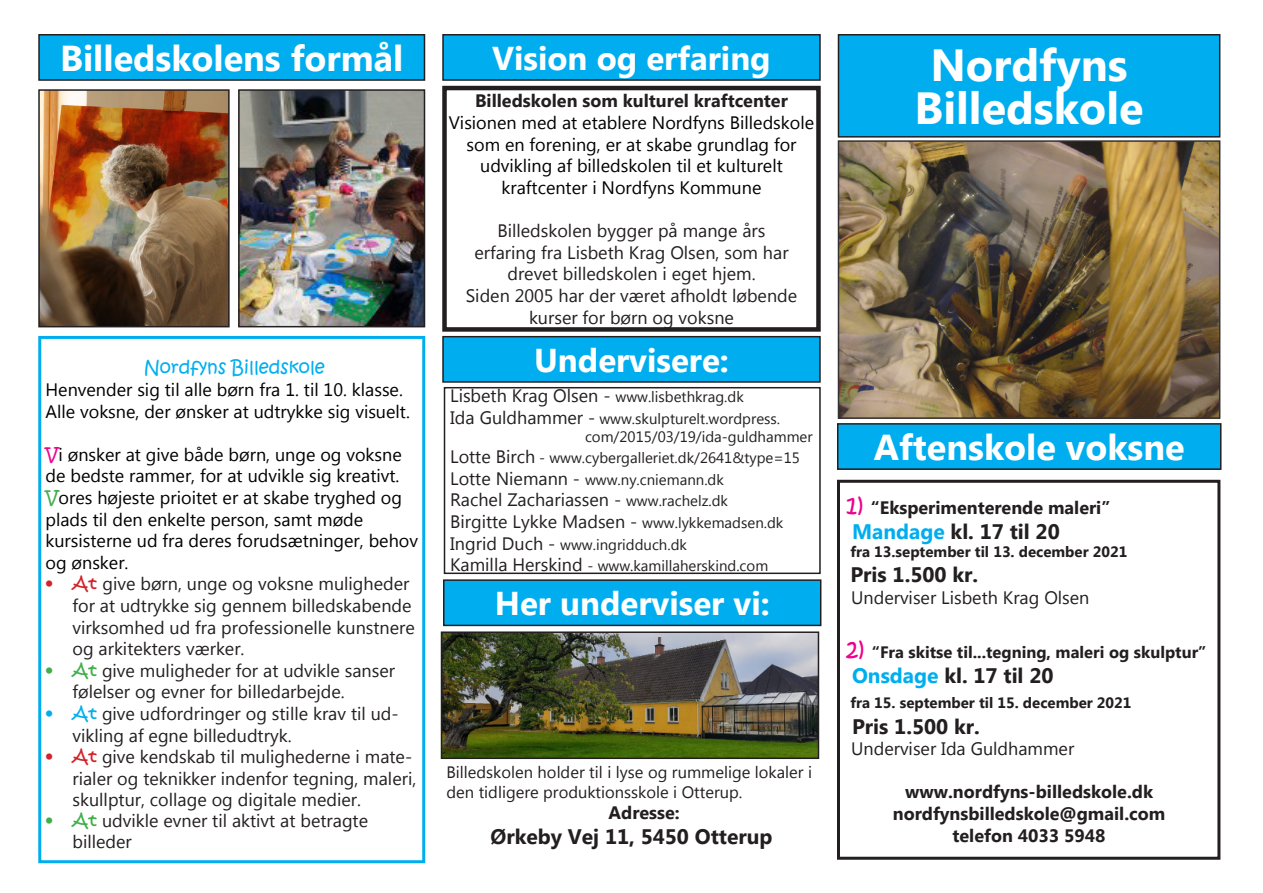
<style>
.page{position:relative;width:1263px;height:893px;background:#fff}
.page>*{position:absolute;margin:0;border:0;box-sizing:border-box;transform-origin:0 0}
.t1{font:700 45px/43.5px "Microsoft Tai Le";color:#fff;text-align:center}
.t2{font:700 36px "Microsoft New Tai Lue";color:#fff}
.t3{font:700 33px "Microsoft New Tai Lue";color:#fff}
.t4{font:700 21px "Microsoft New Tai Lue";color:#231f20}
.t5{font:700 21px "Microsoft Tai Le";color:#231f20}
.t6{font:18px/21.6px "Microsoft New Tai Lue";color:#231f20}
.t7{font:18px/21.6px "Microsoft New Tai Lue";color:#000}
.t8{font:700 18px "Microsoft Tai Le";color:#231f20}
.t9{font:700 18px "Microsoft New Tai Lue";color:#231f20}
.t10{font:18px "Kristen ITC";color:#00aeef}
.t11{font:16.5px/19.8px "Microsoft New Tai Lue";color:#231f20}
.t12{font:700 16.5px "Microsoft New Tai Lue";color:#231f20}
.t13{font:15px "Microsoft New Tai Lue";color:#231f20}
.t14{font:700 15px "Microsoft New Tai Lue";color:#231f20}
.s1{font-family:"Kristen ITC";color:#ed028c}
.s2{font-family:"Kristen ITC";color:#40ae49}
.s3{font-family:"Kristen ITC";color:#d1232a}
.s4{font-family:"Kristen ITC";color:#00aeef}
.s5{font-size:18px}
.s6{font-size:15px}
.s7{font-family:"Kristen ITC";font-weight:400;font-size:24px;color:#ed028c}
.s8{color:#00aeef}
</style>
<div class="page">
<img style="left:841px;top:143px;width:376px;height:273px">
<div style="left:838px;top:140px;width:382px;height:279px;border:2px solid #231f20"></div>
<div style="left:838px;top:35px;width:382px;height:102px;background:#00aeef"></div>
<div style="left:838px;top:34px;width:382px;height:104px;border:2px solid #231f20"></div>
<div style="left:443px;top:35px;width:377px;height:45px;background:#00aeef"></div>
<div style="left:442px;top:34px;width:379px;height:47px;border:2px solid #231f20"></div>
<div style="left:442px;top:86px;width:379px;height:246px;border:4px solid #231f20"></div>
<img style="left:444px;top:634px;width:372px;height:122px">
<div style="left:441px;top:631px;width:378px;height:128px;border:2px solid #231f20"></div>
<div style="left:38px;top:336px;width:387px;height:527px;border:3px solid #00aeef"></div>
<img style="left:41px;top:92px;width:186px;height:232px">
<div style="left:38px;top:89px;width:192px;height:238px;border:2px solid #231f20"></div>
<img style="left:241px;top:92px;width:181px;height:232px">
<div style="left:238px;top:89px;width:187px;height:238px;border:2px solid #231f20"></div>
<div style="left:39px;top:35px;width:385px;height:45px;background:#00aeef"></div>
<div style="left:38px;top:34px;width:387px;height:47px;border:2px solid #231f20"></div>
<div style="left:838px;top:424px;width:383px;height:45px;background:#00aeef"></div>
<div style="left:837px;top:423px;width:384px;height:47px;border:2px solid #231f20"></div>
<div style="left:444px;top:387px;width:377px;height:187px;border:2px solid #231f20"></div>
<div style="left:443px;top:337px;width:377px;height:45px;background:#00aeef"></div>
<div style="left:442px;top:336px;width:379px;height:47px;border:2px solid #231f20"></div>
<div style="left:444px;top:580px;width:377px;height:45px;background:#00aeef"></div>
<div style="left:443px;top:579px;width:378px;height:47px;border:2px solid #231f20"></div>
<div style="left:837px;top:480px;width:383px;height:380px;border:3px solid #231f20"></div>
<p class="t2" style="left:60px;top:38px;width:345px">Billedskolens formål</p>
<p class="t10" style="left:144px;top:356px;width:182px">Nordfyns Billedskole</p>
<p class="t7" style="left:46px;top:380px;width:359px">Henvender sig til alle børn fra 1. til 10. klasse.</p>
<p class="t7" style="left:46px;top:402px;width:366px">Alle voksne, der ønsker at udtrykke sig visuelt.</p>
<p class="t7" style="left:46px;top:445px;width:358px"><span class="s1">V</span>i ønsker at give både børn, unge og voksne de bedste rammer, for at udvikle sig kreativt.</p>
<p class="t7" style="left:46px;top:488px;width:358px"><span class="s2">V</span>ores højeste prioitet er at skabe tryghed og plads til den enkelte person, samt møde</p>
<p class="t7" style="left:46px;top:532px;width:374px">kursisterne ud fra deres forudsætninger, behov og ønsker.</p>
<p class="t6" style="left:73px;top:575px;width:344px;text-indent:-27px"><span class="s3">• At</span> give børn, unge og voksne muligheder for at udtrykke sig gennem billedskabende virksomhed ud fra professionelle kunstnere og arkitekters værker.</p>
<p class="t6" style="left:73px;top:661px;width:324px;text-indent:-27px"><span class="s2">• At</span> give muligheder for at udvikle sanser følelser og evner for billedarbejde.</p>
<p class="t6" style="left:73px;top:704px;width:328px;text-indent:-27px"><span class="s4">• At</span> give udfordringer og stille krav til ud&shy;vikling af egne billedudtryk.</p>
<p class="t6" style="left:73px;top:748px;width:345px;text-indent:-27px"><span class="s3">• At</span> give kendskab til mulighederne i mate&shy;rialer og teknikker indenfor tegning, maleri, skullptur, collage og digitale medier.</p>
<p class="t6" style="left:73px;top:811px;width:297px;line-height:21px;text-indent:-27px"><span class="s2">• At</span> udvikle evner til aktivt at betragte billeder</p>
<p class="t3" style="left:492px;top:39px;width:280px">Vision og erfaring</p>
<p class="t9" style="left:475px;top:91px;width:314px">Billedskolen som kulturel kraftcenter</p>
<p class="t7" style="left:449px;top:113px;width:367px;text-align:center">Visionen med at etablere Nordfyns Billedskole som en forening, er at skabe grundlag for udvikling af billedskolen til et kulturelt kraftcenter i Nordfyns Kommune</p>
<p class="t6" style="left:497px;top:221px;width:270px">Billedskolen bygger på mange års</p>
<p class="t6" style="left:474px;top:243px;width:316px">erfaring fra Lisbeth Krag Olsen, som har</p>
<p class="t6" style="left:507px;top:265px;width:250px">drevet billedskolen i eget hjem.</p>
<p class="t6" style="left:466px;top:286px;width:333px;text-align:center">Siden 2005 har der været afholdt løbende kurser for børn og voksne</p>
<p class="t3" style="left:534px;top:341px;width:196px">Undervisere:</p>
<p class="t13" style="left:450px;top:388px;width:295px"><span class="s5">Lisbeth Krag Olsen -</span> www.lisbethkrag.dk</p>
<p class="t13" style="left:450px;top:410px;width:331px"><span class="s5">Ida Guldhammer -</span> www.skulpturelt.wordpress.</p>
<p class="t13" style="left:585px;top:428px;width:229px">com/2015/03/19/ida-guldhammer</p>
<p class="t13" style="left:450px;top:449px;width:351px"><span class="s5">Lotte Birch</span> - www.cybergalleriet.dk/2641&amp;type=15</p>
<p class="t13" style="left:450px;top:471px;width:275px"><span class="s5">Lotte Niemann -</span> www.ny.cniemann.dk</p>
<p class="t6" style="left:450px;top:491px;width:279px">Rachel Zachariassen - <span class="s6">www.rachelz.dk</span></p>
<p class="t6" style="left:450px;top:512px;width:335px">Birgitte Lykke Madsen - <span class="s6">www.lykkemadsen.dk</span></p>
<p class="t13" style="left:450px;top:536px;width:238px"><span class="s5">Ingrid Duch -</span> www.ingridduch.dk</p>
<p class="t13" style="left:450px;top:557px;width:320px"><span class="s5">Kamilla Herskind</span> - www.kamillaherskind.com</p>
<p class="t3" style="left:495px;top:585px;width:276px">Her underviser vi:</p>
<p class="t11" style="left:446px;top:763px;width:367px">Billedskolen holder til i lyse og rummelige lokaler i den tidligere produktionsskole i Otterup.</p>
<p class="t8" style="left:608px;top:803px;width:73px">Adresse:</p>
<p class="t5" style="left:490px;top:825px;width:284px">Ørkeby Vej 11, 5450 Otterup</p>
<p class="t1" style="left:914px;top:46px;width:230px">Nordfyns<br>Billedskole</p>
<p class="t2" style="left:874px;top:427px;width:312px">Aftenskole voksne</p>
<p class="t9" style="left:846px;top:497px;width:265px"><span class="s7">1)</span> “Eksperimenterende maleri”</p>
<p class="t4" style="left:852px;top:520px;width:209px"><span class="s8">Mandage</span> kl. 17 til 20</p>
<p class="t14" style="left:850px;top:543px;width:278px">fra 13.september til 13. december 2021</p>
<p class="t4" style="left:850px;top:563px;width:129px">Pris 1.500 kr.</p>
<p class="t6" style="left:851px;top:588px;width:240px">Underviser Lisbeth Krag Olsen</p>
<p class="t12" style="left:846px;top:643px;width:362px"><span class="s7">2)</span> “Fra skitse til...tegning, maleri og skulptur”</p>
<p class="t4" style="left:852px;top:664px;width:203px"><span class="s8">Onsdage</span> kl. 17 til 20</p>
<p class="t14" style="left:850px;top:695px;width:283px">fra 15. september til 15. december 2021</p>
<p class="t4" style="left:852px;top:714px;width:129px">Pris 1.500 kr.</p>
<p class="t6" style="left:851px;top:739px;width:225px">Underviser Ida Guldhammer</p>
<p class="t8" style="left:905px;top:782px;width:250px">www.nordfyns-billedskole.dk</p>
<p class="t8" style="left:893px;top:803px;width:274px">nordfynsbilledskole@gmail.com</p>
<p class="t8" style="left:952px;top:825px;width:155px">telefon 4033 5948</p>
</div>
